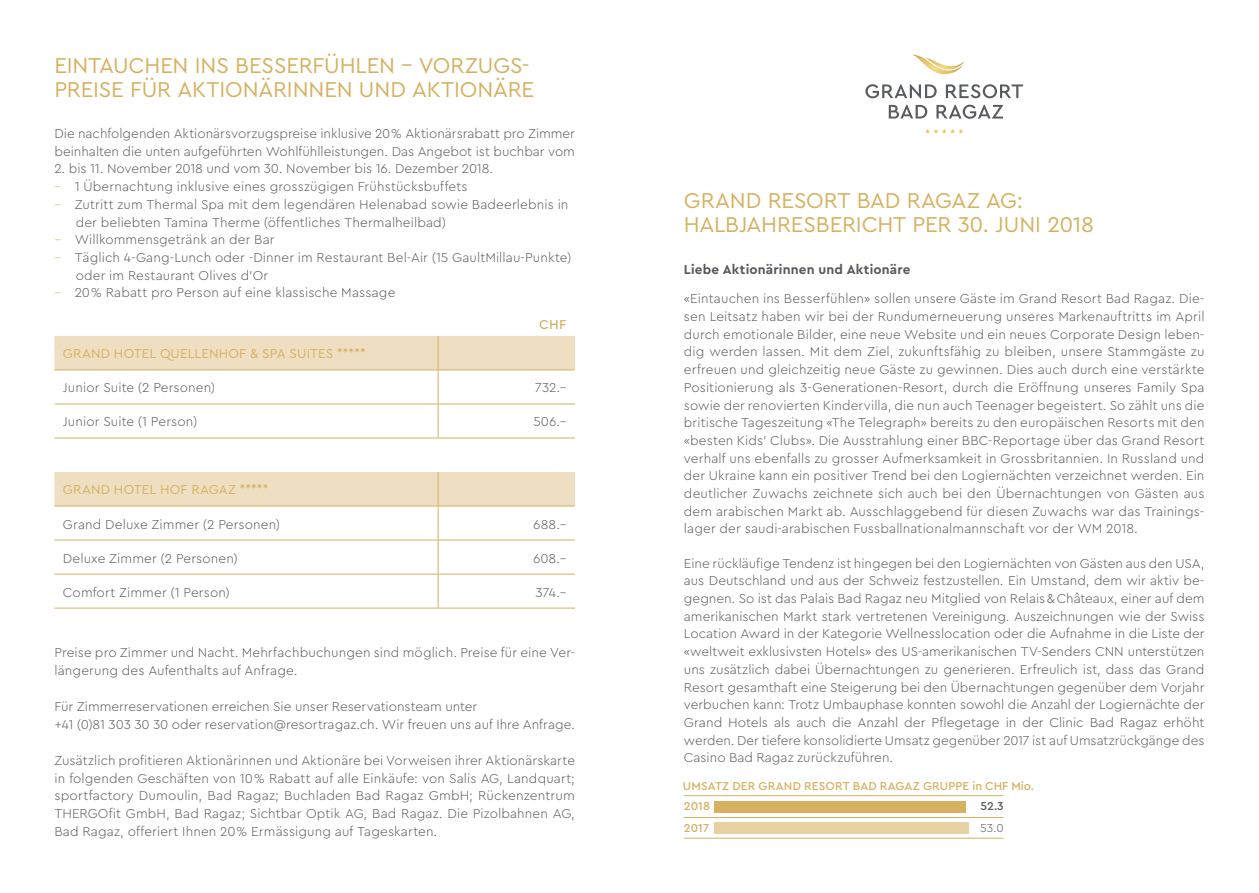
<style>
.page{position:relative;width:1259px;height:893px;background:#fff}
.page>*{position:absolute;margin:0;border:0;box-sizing:border-box;transform-origin:0 0}
.t1{font:22.5px/24.3px "Cera Pro";letter-spacing:-.01em;color:#d6b160}
.t2{font:300 13.5px/17.7px "Cera Pro";letter-spacing:.005em;color:#56595d}
.t3{font:13.5px "Cera Pro";letter-spacing:.005em;color:#d6b160}
.t4{font:700 13.5px "Cera Pro";letter-spacing:.015em;color:#56595d}
.t5{font:500 13.5px "Cera PRO";color:#d6b160}
.t6{font:500 12px/20.4px "Cera PRO";letter-spacing:.005em;color:#d6b160}
.t7{font:500 12px "Cera PRO";color:#56595d}
.t8{font:300 12px "Cera Pro";color:#56595d}
.s1{color:#d6b160}
</style>
<div class="page">
<svg style="left:888px;top:105px;width:39px;height:14px"></svg>
<svg style="left:936px;top:105px;width:67px;height:14px"></svg>
<svg style="left:865px;top:84px;width:71px;height:14px"></svg>
<svg style="left:946px;top:84px;width:77px;height:14px"></svg>
<svg style="left:911px;top:54px;width:53px;height:20px"></svg>
<svg style="left:925px;top:129px;width:38px;height:5px"></svg>
<div style="left:714px;top:822px;width:255px;height:12px;background:#e7d0a2"></div>
<div style="left:714px;top:801px;width:252px;height:12px;background:#d6b160"></div>
<hr style="left:684px;top:795px;width:319px;height:1px;background:#d6b160">
<hr style="left:684px;top:838px;width:319px;height:1px;background:#d6b160">
<hr style="left:684px;top:817px;width:319px;height:1px;background:#d6b160">
<svg style="left:54px;top:336px;width:521px;height:170px"></svg>
<hr style="left:438px;top:336px;width:1px;height:34px;background:#d6b160">
<hr style="left:438px;top:370px;width:1px;height:34px;background:#d6b160">
<hr style="left:438px;top:404px;width:1px;height:34px;background:#d6b160">
<hr style="left:438px;top:472px;width:1px;height:34px;background:#d6b160">
<hr style="left:438px;top:506px;width:1px;height:34px;background:#d6b160">
<hr style="left:438px;top:540px;width:1px;height:34px;background:#d6b160">
<hr style="left:438px;top:574px;width:1px;height:34px;background:#d6b160">
<hr style="left:54px;top:370px;width:384px;height:1px;background:#d6b160">
<hr style="left:438px;top:370px;width:137px;height:1px;background:#d6b160">
<hr style="left:54px;top:404px;width:384px;height:1px;background:#d6b160">
<hr style="left:438px;top:404px;width:137px;height:1px;background:#d6b160">
<hr style="left:54px;top:438px;width:384px;height:1px;background:#d6b160">
<hr style="left:438px;top:438px;width:137px;height:1px;background:#d6b160">
<hr style="left:54px;top:506px;width:384px;height:1px;background:#d6b160">
<hr style="left:438px;top:506px;width:137px;height:1px;background:#d6b160">
<hr style="left:54px;top:540px;width:384px;height:1px;background:#d6b160">
<hr style="left:438px;top:540px;width:137px;height:1px;background:#d6b160">
<hr style="left:54px;top:574px;width:384px;height:1px;background:#d6b160">
<hr style="left:438px;top:574px;width:137px;height:1px;background:#d6b160">
<hr style="left:54px;top:608px;width:384px;height:1px;background:#d6b160">
<hr style="left:438px;top:608px;width:137px;height:1px;background:#d6b160">
<h1 class="t1" style="left:54px;top:52px;width:481px">EINTAUCHEN INS BESSERFÜHLEN – VORZUGS-<br>PREISE FÜR AKTIONÄRINNEN UND AKTIONÄRE</h1>
<p class="t2" style="left:54px;top:124px;width:522px">Die nachfolgenden Aktionärsvorzugspreise inklusive 20% Aktionärsrabatt pro Zimmer beinhalten die unten aufgeführten Wohlfühlleistungen. Das Angebot ist buchbar vom</p>
<p class="t2" style="left:54px;top:160px;width:440px">2. bis 11. November 2018 und vom 30. November bis 16. Dezember 2018.</p>
<p class="t2" style="left:54px;top:177px;width:415px"><span class="s1">–</span> 1 Übernachtung inklusive eines grosszügigen Frühstücksbuffets</p>
<p class="t2" style="left:76px;top:195px;width:494px;text-indent:-21px"><span class="s1">–</span> Zutritt zum Thermal Spa mit dem legendären Helenabad sowie Badeerlebnis in der beliebten Tamina Therme (öffentliches Thermalheilbad)</p>
<p class="t2" style="left:54px;top:230px;width:222px"><span class="s1">–</span> Willkommensgetränk an der Bar</p>
<p class="t2" style="left:76px;top:248px;width:497px;text-indent:-21px"><span class="s1">–</span> Täglich 4-Gang-Lunch oder -Dinner im Restaurant Bel-Air (15 GaultMillau-Punkte) oder im Restaurant Olives d’Or</p>
<p class="t2" style="left:54px;top:283px;width:342px"><span class="s1">–</span> 20% Rabatt pro Person auf eine klassische Massage</p>
<p class="t5" style="left:539px;top:315px;width:29px">CHF</p>
<p class="t3" style="left:63px;top:345px;width:304px">GRAND HOTEL QUELLENHOF &amp; SPA SUITES *****</p>
<p class="t2" style="left:63px;top:378px;width:154px">Junior Suite (2 Personen)</p>
<p class="t2" style="left:535px;top:378px;width:33px">732.–</p>
<p class="t2" style="left:63px;top:412px;width:136px">Junior Suite (1 Person)</p>
<p class="t2" style="left:533px;top:412px;width:35px">506.–</p>
<p class="t3" style="left:63px;top:481px;width:207px">GRAND HOTEL HOF RAGAZ *****</p>
<p class="t2" style="left:63px;top:515px;width:219px">Grand Deluxe Zimmer (2 Personen)</p>
<p class="t2" style="left:533px;top:515px;width:35px">688.–</p>
<p class="t2" style="left:63px;top:549px;width:176px">Deluxe Zimmer (2 Personen)</p>
<p class="t2" style="left:533px;top:549px;width:35px">608.–</p>
<p class="t2" style="left:63px;top:583px;width:168px">Comfort Zimmer (1 Person)</p>
<p class="t2" style="left:535px;top:583px;width:32px">374.–</p>
<p class="t2" style="left:54px;top:643px;width:522px">Preise pro Zimmer und Nacht. Mehrfachbuchungen sind möglich. Preise für eine Ver&shy;längerung des Aufenthalts auf Anfrage.</p>
<p class="t2" style="left:54px;top:697px;width:522px">Für Zimmerreservationen erreichen Sie unser Reservationsteam unter<br>+41 (0)81 303 30 30 oder reservation@resortragaz.ch. Wir freuen uns auf Ihre Anfrage.</p>
<p class="t2" style="left:54px;top:751px;width:522px;text-align:justify">Zusätzlich profitieren Aktionärinnen und Aktionäre bei Vorweisen ihrer Aktionärskarte in folgenden Geschäften von 10% Rabatt auf alle Einkäufe: von Salis AG, Landquart; sportfactory Dumoulin, Bad Ragaz; Buchladen Bad Ragaz GmbH; Rückenzentrum THERGOfit GmbH, Bad Ragaz; Sichtbar Optik AG, Bad Ragaz. Die Pizolbahnen AG, Bad Ragaz, offeriert Ihnen 20% Ermässigung auf Tageskarten.</p>
<h1 class="t1" style="left:684px;top:187px;width:411px">GRAND RESORT BAD RAGAZ AG:<br>HALBJAHRESBERICHT PER 30. JUNI 2018</h1>
<p class="t4" style="left:684px;top:260px;width:228px">Liebe Aktionärinnen und Aktionäre</p>
<p class="t2" style="left:684px;top:289px;width:522px;text-align:justify">«Eintauchen ins Besserfühlen» sollen unsere Gäste im Grand Resort Bad Ragaz. Die&shy;sen Leitsatz haben wir bei der Rundumerneuerung unseres Markenauftritts im April durch emotionale Bilder, eine neue Website und ein neues Corporate Design leben&shy;dig werden lassen. Mit dem Ziel, zukunftsfähig zu bleiben, unsere Stammgäste zu erfreuen und gleichzeitig neue Gäste zu gewinnen. Dies auch durch eine verstärkte Positionierung als 3-Generationen-Resort, durch die Eröffnung unseres Family Spa sowie der renovierten Kindervilla, die nun auch Teenager begeistert. So zählt uns die britische Tageszeitung «The Telegraph» bereits zu den europäischen Resorts mit den «besten Kids’ Clubs». Die Ausstrahlung einer BBC-Reportage über das Grand Resort verhalf uns ebenfalls zu grosser Aufmerksamkeit in Grossbritannien. In Russland und der Ukraine kann ein positiver Trend bei den Logiernächten verzeichnet werden. Ein deutlicher Zuwachs zeichnete sich auch bei den Übernachtungen von Gästen aus dem arabischen Markt ab. Ausschlaggebend für diesen Zuwachs war das Trainings&shy;lager der saudi-arabischen Fussballnationalmannschaft vor der WM 2018.</p>
<p class="t2" style="left:684px;top:554px;width:522px;text-align:justify">Eine rückläufige Tendenz ist hingegen bei den Logiernächten von Gästen aus den USA, aus Deutschland und aus der Schweiz festzustellen. Ein Umstand, dem wir aktiv be&shy;gegnen. So ist das Palais Bad Ragaz neu Mitglied von Relais &amp; Châteaux, einer auf dem amerikanischen Markt stark vertretenen Vereinigung. Auszeichnungen wie der Swiss Location Award in der Kategorie Wellnesslocation oder die Aufnahme in die Liste der «weltweit exklusivsten Hotels» des US-amerikanischen TV-Senders CNN unterstützen uns zusätzlich dabei Übernachtungen zu generieren. Erfreulich ist, dass das Grand Resort gesamthaft eine Steigerung bei den Übernachtungen gegenüber dem Vorjahr verbuchen kann: Trotz Umbauphase konnten sowohl die Anzahl der Logiernächte der Grand Hotels als auch die Anzahl der Pflegetage in der Clinic Bad Ragaz erhöht werden. Der tiefere konsolidierte Umsatz gegenüber 2017 ist auf Umsatzrückgänge des Casino Bad Ragaz zurückzuführen.</p>
<p class="t6" style="left:683px;top:775px;width:353px">UMSATZ DER GRAND RESORT BAD RAGAZ GRUPPE in CHF Mio.<br>2018</p>
<p class="t6" style="left:684px;top:817px;width:27px">2017</p>
<p class="t7" style="left:980px;top:798px;width:25px">52.3</p>
<p class="t8" style="left:980px;top:820px;width:25px">53.0</p>
</div>
